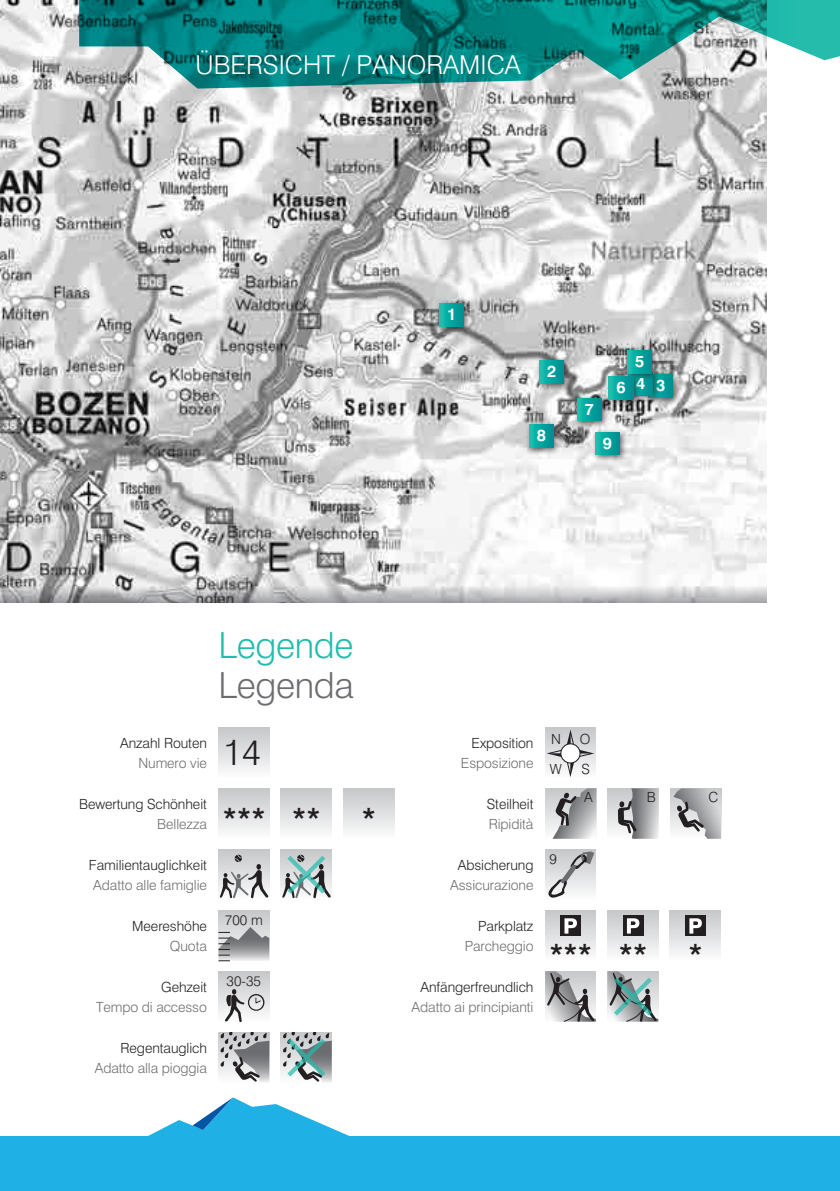
<style>
.page{position:relative;width:840px;height:1191px;background:#fff}
.page>*{position:absolute;margin:0;border:0;box-sizing:border-box;transform-origin:0 0}
.t1{font:300 36px "Swiss 721 BT";letter-spacing:-.01em;color:#22bcac}
.t2{font:300 36px "Swiss 721 BT";letter-spacing:-.01em;color:#6c6d70}
.t3{font:300 36px "Swiss 721 BT";color:#231f20}
.t4{font:500 28px "Swiss 721 BT";color:#231f20}
.t5{font:300 26px "Swiss 721 BT";color:#fff}
.t6{font:700 16.2px "Swiss 721 BT";color:#fff}
.t7{font:300 14px/29.8px "Swiss 721 BT";letter-spacing:-.005em;color:#231f20}
.t8{font:300 14px "Swiss 721 BT";letter-spacing:-.005em;color:#6c6d70}
</style>
<div class="page">
<img style="left:0;top:0;width:765px;height:585px">
<div style="left:435px;top:299px;width:37px;height:35px;background:#231f20;opacity:.7"></div>
<svg style="left:439px;top:303px;width:24px;height:23px"></svg>
<div style="left:535px;top:356px;width:37px;height:36px;background:#231f20;opacity:.7"></div>
<svg style="left:539px;top:361px;width:24px;height:22px"></svg>
<div style="left:644px;top:370px;width:36px;height:36px;background:#231f20;opacity:.7"></div>
<div style="left:648px;top:375px;width:24px;height:22px;background:#009b99"></div>
<div style="left:624px;top:368px;width:36px;height:35px;background:#231f20;opacity:.7"></div>
<div style="left:628px;top:372px;width:24px;height:23px;background:#009997"></div>
<div style="left:623px;top:346px;width:36px;height:35px;background:#231f20;opacity:.7"></div>
<svg style="left:627px;top:350px;width:24px;height:23px"></svg>
<div style="left:604px;top:372px;width:37px;height:35px;background:#231f20;opacity:.7"></div>
<svg style="left:608px;top:376px;width:24px;height:23px"></svg>
<div style="left:573px;top:394px;width:36px;height:35px;background:#231f20;opacity:.7"></div>
<svg style="left:577px;top:398px;width:24px;height:23px"></svg>
<div style="left:524px;top:420px;width:37px;height:36px;background:#231f20;opacity:.7"></div>
<svg style="left:529px;top:425px;width:24px;height:22px"></svg>
<div style="left:590px;top:428px;width:37px;height:35px;background:#231f20;opacity:.7"></div>
<svg style="left:595px;top:432px;width:24px;height:23px"></svg>
<div style="left:218px;top:727px;width:51px;height:51px;background:linear-gradient(to bottom,#c5c7c9,#fcfcfd)"></div>
<div style="left:218px;top:910px;width:51px;height:51px;background:#cfd0d2"></div>
<svg style="left:218px;top:927px;width:51px;height:34px"></svg>
<div style="left:218px;top:971px;width:51px;height:51px;background:linear-gradient(to bottom,#c5c6c9,#fafafa)"></div>
<svg style="left:225px;top:989px;width:39px;height:33px"></svg>
<svg style="left:218px;top:1032px;width:2px;height:43px"></svg>
<svg style="left:220px;top:1032px;width:49px;height:50px;background:#a4a4a5"></svg>
<svg style="left:281px;top:1032px;width:2px;height:43px"></svg>
<div style="left:218px;top:788px;width:51px;height:51px;background:linear-gradient(to bottom,#c5c7c9,#fcfcfd)"></div>
<div style="left:280px;top:788px;width:51px;height:51px;background:linear-gradient(to bottom,#c5c7c9,#fcfcfd)"></div>
<div style="left:343px;top:788px;width:51px;height:51px;background:linear-gradient(to bottom,#c5c7c9,#fcfcfd)"></div>
<div style="left:218px;top:849px;width:51px;height:51px;background:linear-gradient(to right,#c9cacc,#c9cacc)"></div>
<svg style="left:220px;top:854px;width:48px;height:44px;background:#b9b9ba"></svg>
<div style="left:281px;top:849px;width:50px;height:51px;background:linear-gradient(to right,#c9cacc,#c9cacc)"></div>
<svg style="left:282px;top:854px;width:48px;height:44px;background:#a3b8b7"></svg>
<svg style="left:283px;top:1032px;width:48px;height:50px;background:#96a8a8"></svg>
<svg style="left:545px;top:849px;width:50px;height:43px"></svg>
<svg style="left:546px;top:851px;width:48px;height:47px"></svg>
<div style="left:544px;top:910px;width:51px;height:51px;background:linear-gradient(to bottom,#b9babd,#fdfefe)"></div>
<div style="left:560px;top:916px;width:20px;height:20px;background:#231f20"></div>
<svg style="left:564px;top:918px;width:12px;height:15px"></svg>
<div style="left:607px;top:910px;width:51px;height:51px;background:linear-gradient(to bottom,#b9babd,#fdfefe)"></div>
<div style="left:622px;top:916px;width:20px;height:20px;background:#231f20"></div>
<svg style="left:626px;top:918px;width:13px;height:15px"></svg>
<div style="left:669px;top:910px;width:51px;height:51px;background:linear-gradient(to bottom,#b9babd,#fdfefe)"></div>
<div style="left:685px;top:916px;width:20px;height:20px;background:#231f20"></div>
<svg style="left:689px;top:918px;width:12px;height:15px"></svg>
<svg style="left:545px;top:971px;width:50px;height:50px;background:#a4a4a6"></svg>
<svg style="left:607px;top:971px;width:51px;height:50px;background:#98a9a9"></svg>
<svg style="left:0;top:585px;width:765px;height:17px;background:#bcbcbe"></svg>
<div style="left:545px;top:788px;width:50px;height:51px;background:linear-gradient(to bottom,#c5c7c9,#fcfcfd)"></div>
<svg style="left:552px;top:788px;width:43px;height:50px;background:#a5a5a7"></svg>
<div style="left:607px;top:788px;width:51px;height:51px;background:linear-gradient(to bottom,#c5c7c9,#fcfcfd)"></div>
<svg style="left:617px;top:788px;width:41px;height:50px;background:#a1a1a3"></svg>
<div style="left:670px;top:788px;width:50px;height:51px;background:linear-gradient(to bottom,#c5c7c9,#fcfcfd)"></div>
<svg style="left:673px;top:788px;width:47px;height:50px;background:#b1b2b3"></svg>
<svg style="left:545px;top:727px;width:50px;height:43px"></svg>
<svg style="left:546px;top:729px;width:48px;height:48px"></svg>
<div style="left:560px;top:744px;width:19px;height:19px;background:#fff;border-radius:50%"></div>
<div style="left:560px;top:743px;width:20px;height:20px;border:1px solid #231f20;border-radius:50%"></div>
<div style="left:0;top:1137px;width:839px;height:54px;background:#1fb0e6"></div>
<svg style="left:141px;top:1097px;width:216px;height:40px"></svg>
<svg style="left:79px;top:0;width:760px;height:89px;background:#389895"></svg>
<h3 class="t5" style="left:195px;top:49px;width:34px">übersic</h3>
<h3 class="t5" style="left:303px;top:49px;width:71px">ht / panoramica</h3>
<p class="t6" style="left:447px;top:304px;width:11px">1</p>
<p class="t6" style="left:547px;top:361px;width:11px">2</p>
<p class="t6" style="left:536px;top:425px;width:11px">8</p>
<p class="t6" style="left:584px;top:399px;width:11px">7</p>
<p class="t6" style="left:616px;top:377px;width:11px">6</p>
<p class="t6" style="left:602px;top:433px;width:11px">9</p>
<p class="t6" style="left:634px;top:351px;width:11px">5</p>
<p class="t6" style="left:635px;top:374px;width:31px">4 3</p>
<p class="t7" style="left:120px;top:728px;width:88px">Anzahl Routen</p>
<p class="t8" style="left:138px;top:754px;width:70px">Numero vie</p>
<p class="t7" style="left:79px;top:789px;width:129px">Bewertung Schönheit</p>
<p class="t8" style="left:157px;top:815px;width:51px">Bellezza</p>
<p class="t7" style="left:89px;top:850px;width:119px">Familientauglichkeit</p>
<p class="t8" style="left:93px;top:876px;width:115px">Adatto alle famiglie</p>
<p class="t7" style="left:132px;top:911px;width:76px">Meereshöhe</p>
<p class="t8" style="left:170px;top:937px;width:39px">Quota</p>
<p class="t7" style="left:161px;top:972px;width:47px">Gehzeit</p>
<p class="t8" style="left:96px;top:998px;width:112px">Tempo di accesso</p>
<p class="t7" style="left:120px;top:1033px;width:88px">Regentauglich</p>
<p class="t8" style="left:95px;top:1059px;width:114px">Adatto alla pioggia</p>
<h1 class="t1" style="left:218px;top:624px;width:136px">Legende</h1>
<h1 class="t2" style="left:218px;top:664px;width:137px">Legenda</h1>
<h1 class="t3" style="left:223px;top:730px;width:39px">14</h1>
<h2 class="t4" style="left:222px;top:801px;width:99px">*** **</h2>
<h2 class="t4" style="left:361px;top:801px;width:15px">*</h2>
<p class="t7" style="left:225px;top:904px;width:39px">700 m</p>
<p class="t7" style="left:226px;top:965px;width:36px">30-35</p>
<p class="t7" style="left:471px;top:728px;width:63px">Exposition</p>
<p class="t8" style="left:460px;top:754px;width:74px">Esposizione</p>
<p class="t7" style="left:486px;top:789px;width:48px">Steilheit</p>
<p class="t8" style="left:488px;top:815px;width:46px">Ripidità</p>
<p class="t7" style="left:457px;top:850px;width:77px">Absicherung</p>
<p class="t8" style="left:450px;top:876px;width:85px">Assicurazione</p>
<p class="t7" style="left:478px;top:911px;width:57px">Parkplatz</p>
<p class="t8" style="left:464px;top:937px;width:70px">Parcheggio</p>
<p class="t7" style="left:420px;top:972px;width:114px">Anfängerfreundlich</p>
<p class="t8" style="left:411px;top:998px;width:123px">Adatto ai principianti</p>
<p class="t7" style="left:549px;top:724px;width:14px">N<br>W</p>
<p class="t7" style="left:579px;top:724px;width:12px">O<br>S</p>
<p class="t7" style="left:549px;top:843px;width:9px">9</p>
<p class="t7" style="left:583px;top:782px;width:10px">A</p>
<p class="t7" style="left:646px;top:782px;width:10px">B</p>
<p class="t7" style="left:708px;top:782px;width:11px">C</p>
<h2 class="t4" style="left:549px;top:937px;width:99px">*** **</h2>
<h2 class="t4" style="left:688px;top:937px;width:15px">*</h2>
</div>
